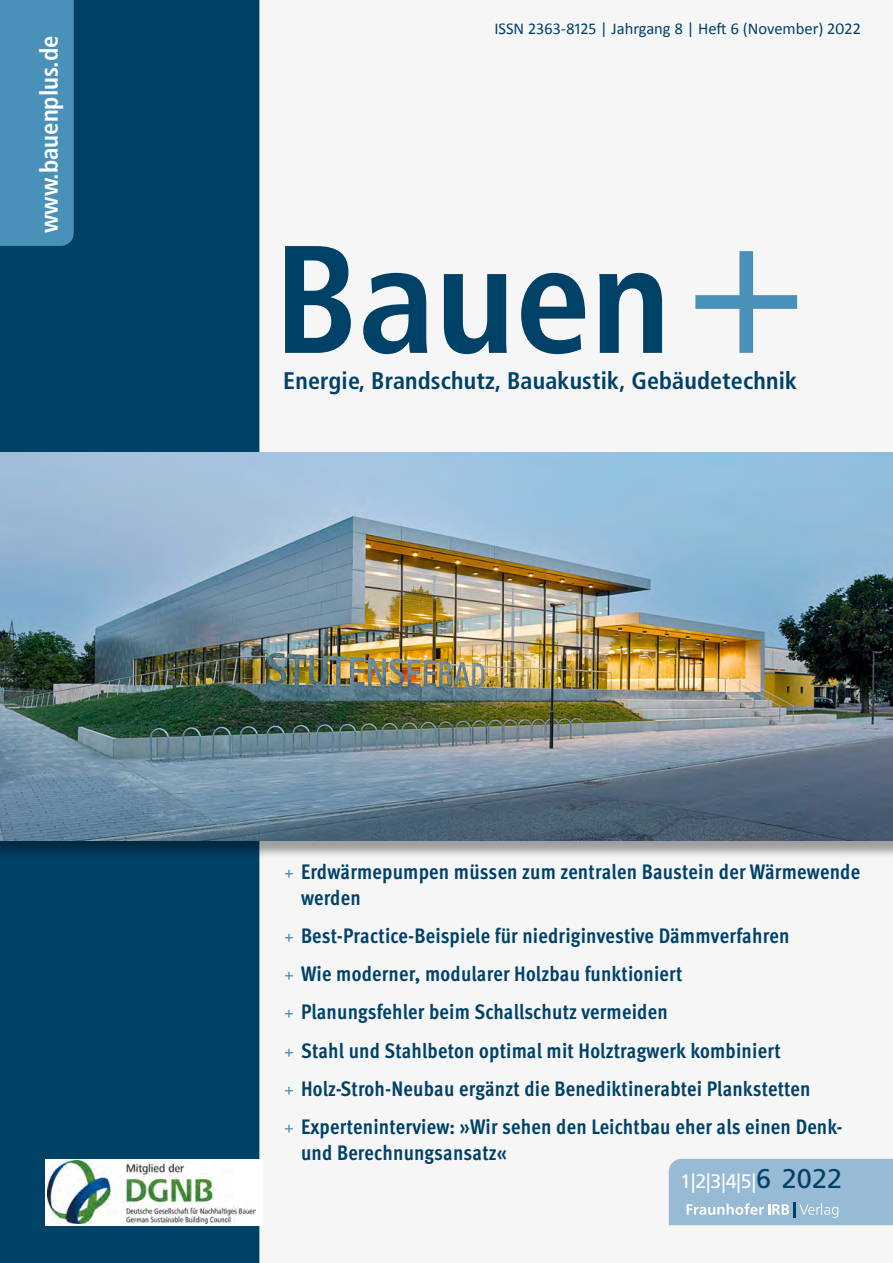
<style>
.page{position:relative;width:893px;height:1263px;background:#fff}
.page>*{position:absolute;margin:0;border:0;box-sizing:border-box;transform-origin:0 0}
.t1{font:700 condensed 153px "Frutiger LT Std";color:#004168}
.t2{font:700 condensed 24.75px "Frutiger LT Std";color:#fff}
.t3{font:700 condensed 24px "Frutiger LT Std";letter-spacing:.005em;color:#004168}
.t4{font:700 condensed 21px/38.2px "Meta OT";letter-spacing:.01em;color:#004168}
.t5{font:19.5px "Frutiger LT Std";color:#fff}
.t6{font:16.5px "Calibri";color:#004168}
.s1{font-weight:400;font-size:201px;color:#4a91b9}
.s2{font-family:"Meta OT Cond Norm";font-weight:400;font-stretch:normal;color:#4a91b9}
.s3{font-size:27px;color:#004168}
</style>
<div class="page">
<div style="left:259px;top:0;width:634px;height:1263px;background:#f6f6f6"></div>
<div style="left:0;top:0;width:259px;height:1263px;background:#004168"></div>
<div style="left:1px;top:0;width:73px;height:246px;background:#4a91b9"></div>
<hr style="left:0;top:0;width:1px;height:246px;background:#4a91b9">
<div style="left:0;top:455px;width:893px;height:404px;background:#000;opacity:.36"></div>
<img style="left:0;top:452px;width:893px;height:388px">
<div style="left:46px;top:1159px;width:217px;height:66px;background:#fff"></div>
<img style="left:48px;top:1160px;width:207px;height:63px">
<div style="left:669px;top:1159px;width:224px;height:66px;background:#97bad5"></div>
<p class="t2" style="left:34px;top:233px;width:199px;rotate:-90deg">www.bauenplus.de</p>
<p class="t6" style="left:494px;top:18px;width:368px">ISSN 2363-8125 | Jahrgang 8 | Heft 6 (November) 2022</p>
<h1 class="t1" style="left:274px;top:209px;width:534px">Bauen<span class="s1">+</span></h1>
<p class="t3" style="left:283px;top:366px;width:515px">Energie, Brandschutz, Bauakustik, Gebäudetechnik</p>
<p class="t4" style="left:301px;top:859px;width:561px;line-height:25.5px;text-indent:-17px"><span class="s2">+</span> Erdwärmepumpen müssen zum zentralen Baustein der Wärmewende werden</p>
<p class="t4" style="left:284px;top:916px;width:560px"><span class="s2">+</span> Best-Practice-Beispiele für niedriginvestive Dämmverfahren<br><span class="s2">+</span> Wie moderner, modularer Holzbau funktioniert<br><span class="s2">+</span> Planungsfehler beim Schallschutz vermeiden<br><span class="s2">+</span> Stahl und Stahlbeton optimal mit Holztragwerk kombiniert<br><span class="s2">+</span> Holz-Stroh-Neubau ergänzt die Benediktinerabtei Plankstetten<br><span class="s2">+</span> Experteninterview: »Wir sehen den Leichtbau eher als einen Denk-</p>
<p class="t4" style="left:301px;top:1133px;width:207px">und Berechnungsansatz«</p>
<p class="t5" style="left:680px;top:1169px;width:163px">1|2|3|4|5|<span class="s3">6 2022</span></p>
</div>
